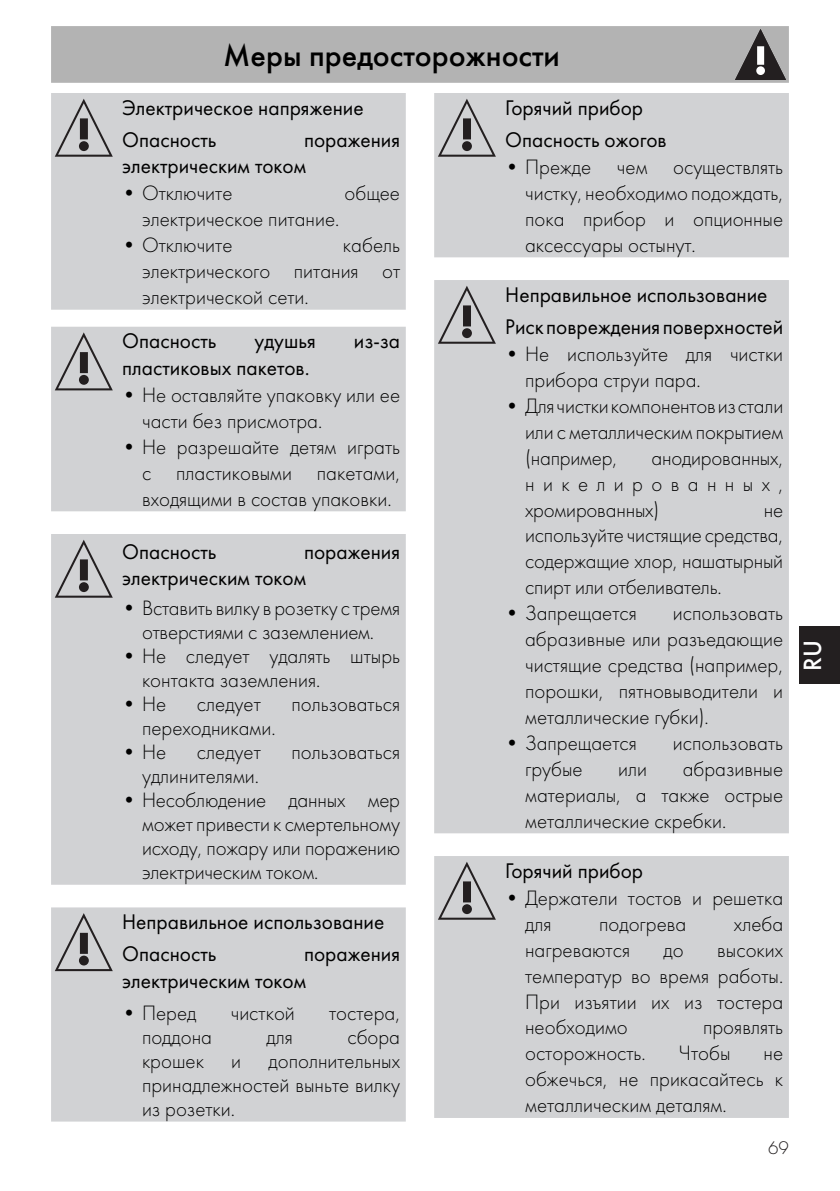
<style>
.page{position:relative;width:840px;height:1191px;background:#fff}
.page>*{position:absolute;margin:0;border:0;box-sizing:border-box;transform-origin:0 0}
.t1{font:500 32px "Futura";color:#000}
.t2{font:500 26px "Futura";color:#fff}
.t3{font:22px/32px "Futura";color:#000}
.t4{font:300 21.6px/26px "Futura";color:#000;text-align:justify}
.t5{font:300 19px "Futura";color:#231f20}
</style>
<div class="page">
<div style="left:799px;top:626px;width:40px;height:58px;background:#231f20"></div>
<div style="left:51px;top:26px;width:737px;height:57px;background:#b3b3b3"></div>
<svg style="left:734px;top:29px;width:51px;height:51px;background:#797778"></svg>
<div style="left:51px;top:93px;width:354px;height:217px;background:#d1d2d4"></div>
<svg style="left:55px;top:99px;width:58px;height:58px;background:#b1b1b3"></svg>
<div style="left:51px;top:327px;width:354px;height:184px;background:#d1d2d4"></div>
<svg style="left:55px;top:332px;width:58px;height:58px;background:#b2b2b4"></svg>
<div style="left:51px;top:534px;width:354px;height:350px;background:#d1d2d4"></div>
<svg style="left:55px;top:539px;width:58px;height:58px;background:#b3b3b5"></svg>
<div style="left:51px;top:907px;width:354px;height:214px;background:#d1d2d4"></div>
<svg style="left:55px;top:913px;width:58px;height:58px;background:#b1b2b3"></svg>
<div style="left:434px;top:93px;width:354px;height:164px;background:#d1d2d4"></div>
<svg style="left:437px;top:99px;width:58px;height:58px;background:#b1b1b3"></svg>
<div style="left:434px;top:280px;width:354px;height:553px;background:#d1d2d4"></div>
<svg style="left:437px;top:286px;width:58px;height:58px;background:#b1b1b3"></svg>
<div style="left:434px;top:856px;width:354px;height:262px;background:#d1d2d4"></div>
<svg style="left:437px;top:861px;width:58px;height:58px;background:#b3b3b5"></svg>
<h1 class="t1" style="left:223px;top:36px;width:338px">Меры предосторожности</h1>
<p class="t3" style="left:122px;top:91px;width:243px">Электрическое напряжение<br>Опасность</p>
<p class="t3" style="left:505px;top:91px;width:163px">Горячий прибор<br>Опасность ожогов</p>
<p class="t4" style="left:525px;top:154px;width:259px;text-indent:-20px">• Прежде чем осуществлять чистку, необходимо подождать, пока прибор и опционные аксессуары остынут.</p>
<p class="t3" style="left:505px;top:278px;width:279px">Неправильное использование<br>Риск повреждения поверхностей</p>
<p class="t4" style="left:525px;top:341px;width:259px;text-indent:-20px">• Не используйте для чистки прибора струи пара.</p>
<p class="t4" style="left:525px;top:393px;width:259px;text-indent:-20px">• Для чистки компонентов из стали или с металлическим покрытием (например,</p>
<p class="t3" style="left:122px;top:126px;width:279px;line-height:26.4px;text-indent:182px">поражения электрическим током</p>
<p class="t4" style="left:122px;top:180px;width:112px">• Отключите</p>
<p class="t4" style="left:344px;top:180px;width:57px">общее</p>
<p class="t4" style="left:142px;top:206px;width:199px">электрическое питание.</p>
<p class="t4" style="left:122px;top:232px;width:112px">• Отключите</p>
<p class="t4" style="left:142px;top:232px;width:259px;text-indent:201px">кабель электрического питания от электрической сети.</p>
<p class="t3" style="left:122px;top:325px;width:96px">Опасность</p>
<p class="t3" style="left:254px;top:325px;width:63px">удушья</p>
<p class="t3" style="left:354px;top:325px;width:48px">из-за</p>
<p class="t3" style="left:122px;top:351px;width:189px">пластиковых пакетов.</p>
<p class="t4" style="left:142px;top:382px;width:259px;text-indent:-20px">• Не оставляйте упаковку или ее части без присмотра.</p>
<p class="t4" style="left:142px;top:434px;width:259px;text-indent:-20px">• Не разрешайте детям играть с пластиковыми пакетами, входящими в состав упаковки.</p>
<p class="t3" style="left:122px;top:535px;width:96px">Опасность</p>
<p class="t4" style="left:525px;top:444px;width:259px;text-indent:126px">анодированных, никелированных, хромированных)</p>
<p class="t4" style="left:525px;top:496px;width:259px;text-indent:238px">не используйте чистящие средства, содержащие хлор, нашатырный спирт или отбеливатель.</p>
<p class="t4" style="left:505px;top:600px;width:133px">• Запрещается</p>
<p class="t3" style="left:122px;top:538px;width:279px;line-height:26.4px;text-indent:182px">поражения электрическим током</p>
<p class="t4" style="left:122px;top:596px;width:279px;line-height:24px;text-align:center">• Вставить вилку в розетку с тремя отверстиями с заземлением.</p>
<p class="t4" style="left:142px;top:644px;width:259px;line-height:24px;text-indent:-20px">• Не следует удалять штырь контакта заземления.</p>
<p class="t4" style="left:122px;top:691px;width:46px">• Не</p>
<p class="t4" style="left:197px;top:691px;width:65px">следует</p>
<p class="t4" style="left:291px;top:691px;width:110px">пользоваться</p>
<p class="t4" style="left:142px;top:715px;width:135px">переходниками.</p>
<p class="t4" style="left:122px;top:739px;width:46px">• Не</p>
<p class="t4" style="left:197px;top:739px;width:65px">следует</p>
<p class="t4" style="left:291px;top:739px;width:110px">пользоваться</p>
<p class="t4" style="left:142px;top:763px;width:118px">удлинителями.</p>
<p class="t4" style="left:142px;top:788px;width:259px;line-height:24px;text-indent:-20px">• Несоблюдение данных мер может привести к смертельному исходу, пожару или поражению электрическим током.</p>
<p class="t3" style="left:122px;top:905px;width:263px">Неправильное использование<br>Опасность</p>
<p class="t4" style="left:525px;top:600px;width:259px;text-indent:148px">использовать абразивные или разъедающие чистящие средства (например, порошки, пятновыводители и металлические губки).</p>
<p class="t4" style="left:505px;top:730px;width:133px">• Запрещается</p>
<p class="t4" style="left:672px;top:730px;width:112px">использовать</p>
<p class="t4" style="left:525px;top:756px;width:59px">грубые</p>
<p class="t4" style="left:618px;top:756px;width:30px">или</p>
<p class="t4" style="left:525px;top:756px;width:259px;text-indent:157px">абразивные материалы, а также острые металлические скребки.</p>
<p class="t3" style="left:505px;top:854px;width:139px">Горячий прибор</p>
<p class="t4" style="left:525px;top:884px;width:259px;text-indent:-20px">• Держатели тостов и решетка для</p>
<p class="t4" style="left:598px;top:910px;width:89px">подогрева</p>
<p class="t4" style="left:733px;top:910px;width:51px">хлеба</p>
<p class="t4" style="left:525px;top:936px;width:106px">нагреваются</p>
<p class="t4" style="left:663px;top:936px;width:22px">до</p>
<p class="t4" style="left:525px;top:936px;width:259px;text-indent:192px">высоких температур во время работы.<br>При изъятии их из тостера необходимо</p>
<p class="t3" style="left:122px;top:940px;width:279px;line-height:26.4px;text-indent:182px">поражения электрическим током</p>
<p class="t4" style="left:122px;top:999px;width:76px">• Перед</p>
<p class="t4" style="left:230px;top:999px;width:66px">чисткой</p>
<p class="t4" style="left:329px;top:999px;width:72px">тостера,</p>
<p class="t4" style="left:142px;top:1023px;width:71px">поддона</p>
<p class="t4" style="left:266px;top:1023px;width:28px">для</p>
<p class="t4" style="left:347px;top:1023px;width:54px">сбора</p>
<p class="t4" style="left:142px;top:1047px;width:63px">крошек</p>
<p class="t4" style="left:231px;top:1047px;width:11px">и</p>
<p class="t4" style="left:702px;top:1014px;width:82px">проявлять</p>
<p class="t4" style="left:525px;top:1040px;width:122px">осторожность.</p>
<p class="t4" style="left:678px;top:1040px;width:53px">Чтобы</p>
<p class="t4" style="left:525px;top:1040px;width:259px;text-indent:238px">не обжечься, не прикасайтесь к металлическим деталям.</p>
<p class="t4" style="left:142px;top:1048px;width:259px;line-height:24px;text-indent:126px">дополнительных принадлежностей выньте вилку из розетки.</p>
<p class="t5" style="left:767px;top:1136px;width:22px">69</p>
<p class="t2" style="left:796px;top:671px;width:32px;rotate:-90deg">RU</p>
</div>
